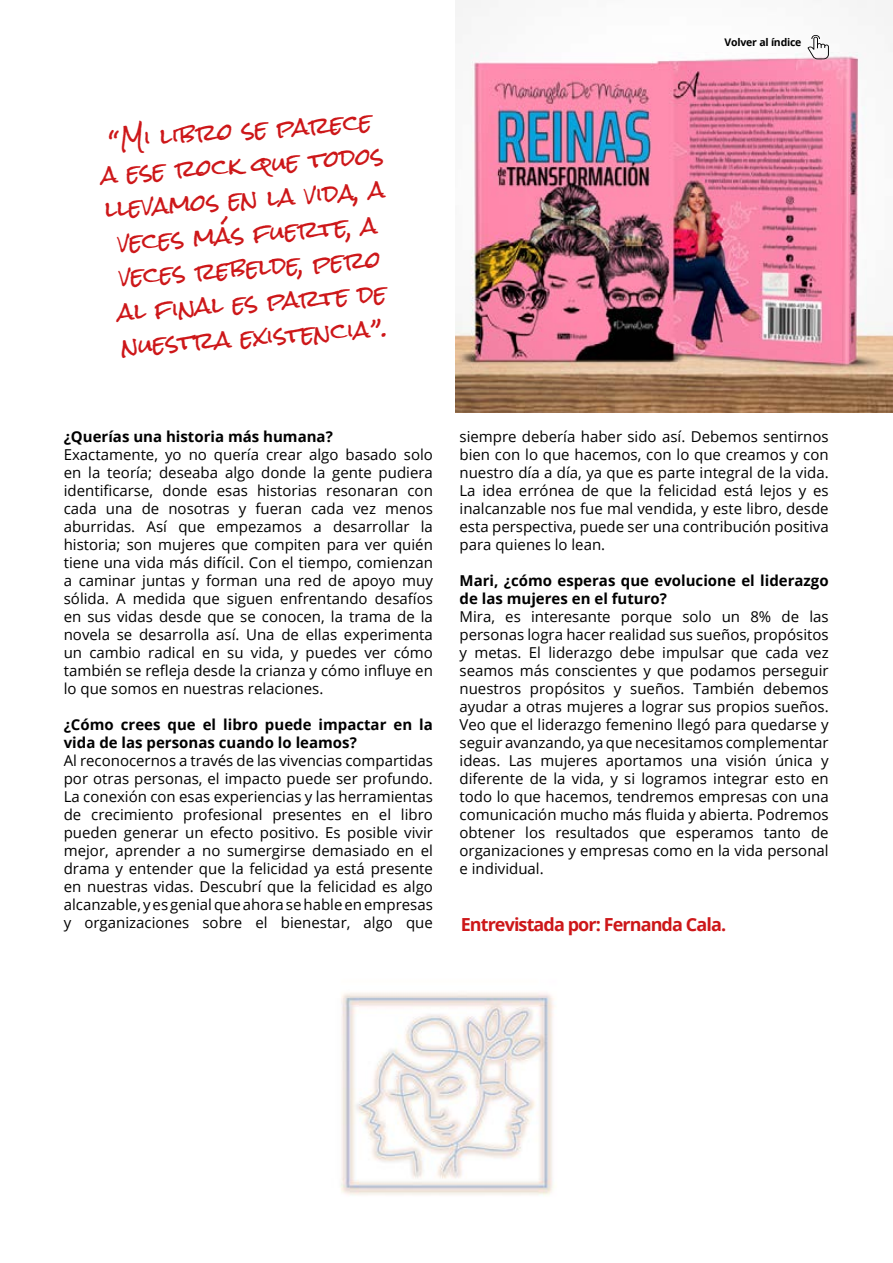
<style>
.page{position:relative;width:893px;height:1263px;background:#fff}
.page>*{position:absolute;margin:0;border:0;box-sizing:border-box;transform-origin:0 0}
.t1{font:22.5px/34.5px "Rock Salt";color:#cd1719;text-align:center}
.t2{font:700 18px "Open Sans";letter-spacing:-.05em;color:#cd1719}
.t3{font:15px/18px "Open Sans";color:#000;text-align:justify}
.t4{font:700 15px/18px "Open Sans";color:#000}
.t5{font:700 10.5px "Open Sans";letter-spacing:-.02em;color:#000}
</style>
<div class="page">
<img style="left:455px;top:0;width:438px;height:412px">
<img style="left:341px;top:993px;width:213px;height:203px">
<svg style="left:807px;top:35px;width:22px;height:24px"></svg>
<h1 class="t1" style="left:98px;top:124px;width:284px;rotate:-4deg">“Mi libro se parece a ese rock que todos llevamos en la vida, a veces más fuerte, a veces rebelde, pero al fi nal es parte de nuestra existencia”.</h1>
<p class="t5" style="left:725px;top:35px;width:78px">Volver al índice</p>
<p class="t4" style="left:64px;top:427px;width:271px">¿Querías una historia más humana?</p>
<p class="t3" style="left:64px;top:445px;width:371px">Exactamente, yo no quería crear algo basado solo en la teoría; deseaba algo donde la gente pudiera identificarse, donde esas historias resonaran con cada una de nosotras y fueran cada vez menos aburridas. Así que empezamos a desarrollar la historia; son mujeres que compiten para ver quién tiene una vida más difícil. Con el tiempo, comienzan a caminar juntas y forman una red de apoyo muy sólida. A medida que siguen enfrentando desafíos en sus vidas desde que se conocen, la trama de la novela se desarrolla así. Una de ellas experimenta un cambio radical en su vida, y puedes ver cómo también se refleja desde la crianza y cómo influye en lo que somos en nuestras relaciones.</p>
<p class="t4" style="left:64px;top:715px;width:371px">¿Cómo crees que el libro puede impactar en la vida de las personas cuando lo leamos?</p>
<p class="t3" style="left:64px;top:751px;width:371px">Al reconocernos a través de las vivencias compartidas por otras personas, el impacto puede ser profundo.<br>La conexión con esas experiencias y las herramientas de crecimiento profesional presentes en el libro pueden generar un efecto positivo. Es posible vivir mejor, aprender a no sumergirse demasiado en el drama y entender que la felicidad ya está presente en nuestras vidas. Descubrí que la felicidad es algo alcanzable, y es genial que ahora se hable en empresas y organizaciones sobre el bienestar, algo que</p>
<p class="t3" style="left:459px;top:427px;width:371px">siempre debería haber sido así. Debemos sentirnos bien con lo que hacemos, con lo que creamos y con nuestro día a día, ya que es parte integral de la vida.<br>La idea errónea de que la felicidad está lejos y es inalcanzable nos fue mal vendida, y este libro, desde esta perspectiva, puede ser una contribución positiva para quienes lo lean.</p>
<p class="t4" style="left:459px;top:571px;width:371px">Mari, ¿cómo esperas que evolucione el liderazgo de las mujeres en el futuro?</p>
<p class="t3" style="left:459px;top:607px;width:371px">Mira, es interesante porque solo un 8% de las personas logra hacer realidad sus sueños, propósitos y metas. El liderazgo debe impulsar que cada vez seamos más conscientes y que podamos perseguir nuestros propósitos y sueños. También debemos ayudar a otras mujeres a lograr sus propios sueños.<br>Veo que el liderazgo femenino llegó para quedarse y seguir avanzando, ya que necesitamos complementar ideas. Las mujeres aportamos una visión única y diferente de la vida, y si logramos integrar esto en todo lo que hacemos, tendremos empresas con una comunicación mucho más fluida y abierta. Podremos obtener los resultados que esperamos tanto de organizaciones y empresas como en la vida personal e individual.</p>
<p class="t2" style="left:461px;top:911px;width:267px">Entrevistada por: Fernanda Cala.</p>
</div>
